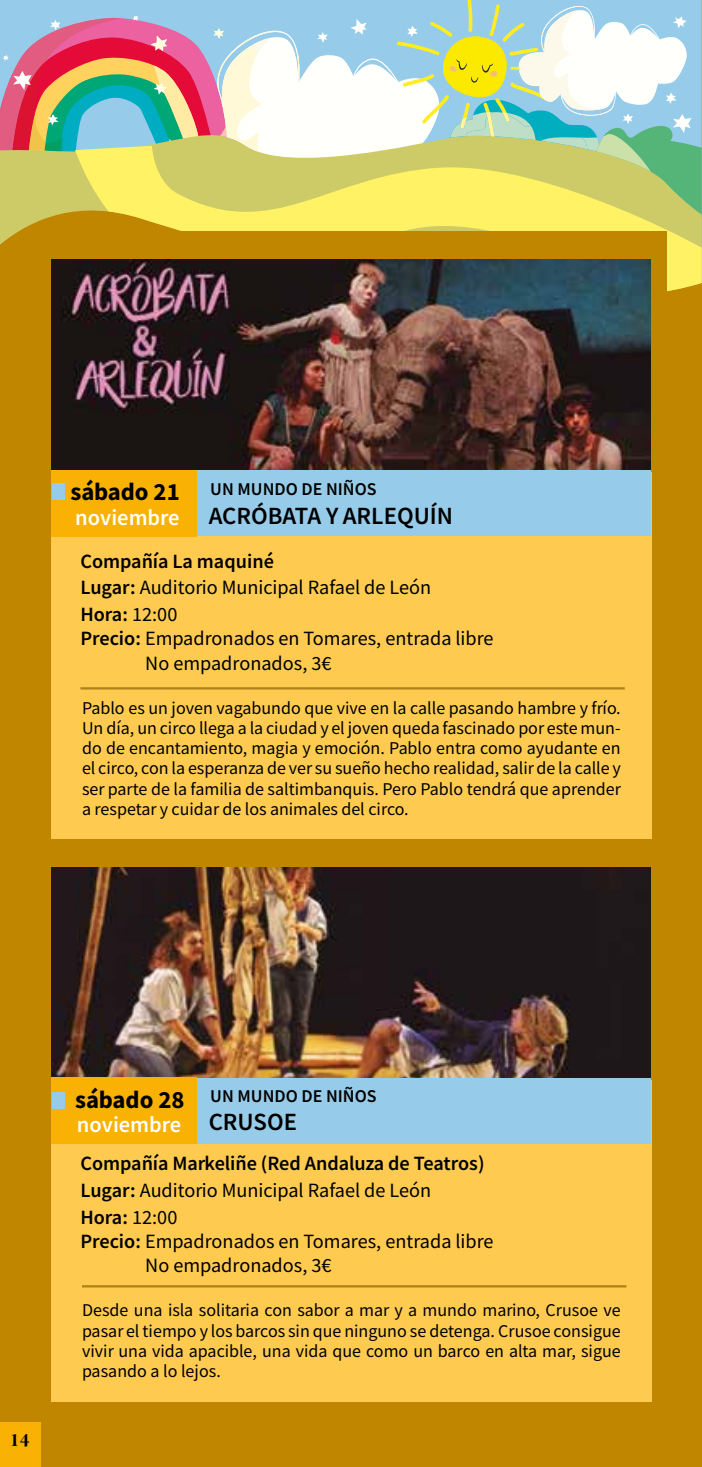
<style>
.page{position:relative;width:702px;height:1467px;background:#c08600}
.page>*{position:absolute;margin:0;border:0;box-sizing:border-box;transform-origin:0 0}
.t1{font:24.75px "Source Sans Variable";letter-spacing:.03em;color:#000}
.t2{font:22.5px "Source Sans Variable";letter-spacing:.03em;color:#fff}
.t3{font:20.25px/27px "Source Sans Variable";letter-spacing:.02em;color:#000}
.t4{font:20.25px "Arno Pro Bold Display";color:#000}
.t5{font:18px/20.2px "Source Sans Variable";letter-spacing:.02em;color:#000;text-align:justify}
</style>
<div class="page">
<div style="left:0;top:1422px;width:41px;height:45px;background:#f9b104"></div>
<svg style="left:667px;top:237px;width:34px;height:55px;background:#f7e75d"></svg>
<svg style="left:0;top:0;width:701px;height:237px;background:#c9cfa4"></svg>
<img style="left:449px;top:66px;width:77px;height:6px">
<div style="left:51px;top:1080px;width:600px;height:321px;background:#fecb50"></div>
<img style="left:51px;top:867px;width:600px;height:211px">
<div style="left:195px;top:1078px;width:456px;height:65px;background:#96cce9"></div>
<div style="left:51px;top:1078px;width:145px;height:66px;background:#f9b104"></div>
<div style="left:52px;top:1092px;width:12px;height:17px;background:#96cce9"></div>
<hr style="left:82px;top:1285px;width:544px;height:2px;background:#ad8218">
<div style="left:30px;top:231px;width:637px;height:370px;background:#c08600"></div>
<div style="left:51px;top:472px;width:600px;height:367px;background:#fecb50"></div>
<img style="left:51px;top:260px;width:600px;height:210px">
<div style="left:195px;top:471px;width:456px;height:65px;background:#96cce9"></div>
<div style="left:51px;top:470px;width:145px;height:66px;background:#f9b104"></div>
<div style="left:52px;top:483px;width:12px;height:17px;background:#96cce9"></div>
<hr style="left:80px;top:687px;width:544px;height:2px;background:#ad8218">
<h1 class="t1" style="left:70px;top:477px;width:109px">sábado 21</h1>
<p class="t2" style="left:75px;top:504px;width:105px">noviembre</p>
<p class="t5" style="left:210px;top:479px;width:167px">UN MUNDO DE NIÑOS</p>
<h1 class="t1" style="left:209px;top:501px;width:245px">ACRÓBATA Y ARLEQUÍN</h1>
<p class="t3" style="left:80px;top:547px;width:194px">Compañía La maquiné</p>
<p class="t3" style="left:80px;top:574px;width:352px">Lugar: Auditorio Municipal Rafael de León<br>Hora: 12:00</p>
<p class="t3" style="left:145px;top:627px;width:349px;line-height:24.3px;text-indent:-65px">Precio: Empadronados en Tomares, entrada libre<br>No empadronados, 3€</p>
<p class="t5" style="left:82px;top:698px;width:540px">Pablo es un joven vagabundo que vive en la calle pasando hambre y frío.<br>Un día, un circo llega a la ciudad y el joven queda fascinado por este mun&shy;do de encantamiento, magia y emoción. Pablo entra como ayudante en el circo, con la esperanza de ver su sueño hecho realidad, salir de la calle y ser parte de la familia de saltimbanquis. Pero Pablo tendrá que aprender a respetar y cuidar de los animales del circo.</p>
<p class="t4" style="left:10px;top:1429px;width:21px">14</p>
<h1 class="t1" style="left:75px;top:1085px;width:109px">sábado 28</h1>
<p class="t2" style="left:77px;top:1111px;width:105px">noviembre</p>
<p class="t5" style="left:210px;top:1086px;width:167px">UN MUNDO DE NIÑOS</p>
<h1 class="t1" style="left:209px;top:1107px;width:89px">CRUSOE</h1>
<p class="t3" style="left:80px;top:1150px;width:404px">Compañía Markeliñe (Red Andaluza de Teatros)</p>
<p class="t3" style="left:80px;top:1177px;width:352px">Lugar: Auditorio Municipal Rafael de León<br>Hora: 12:00</p>
<p class="t3" style="left:145px;top:1229px;width:349px;line-height:24.3px;text-indent:-65px">Precio: Empadronados en Tomares, entrada libre<br>No empadronados, 3€</p>
<p class="t5" style="left:82px;top:1300px;width:540px">Desde una isla solitaria con sabor a mar y a mundo marino, Crusoe ve pasar el tiempo y los barcos sin que ninguno se detenga. Crusoe consigue vivir una vida apacible, una vida que como un barco en alta mar, sigue pasando a lo lejos.</p>
</div>
